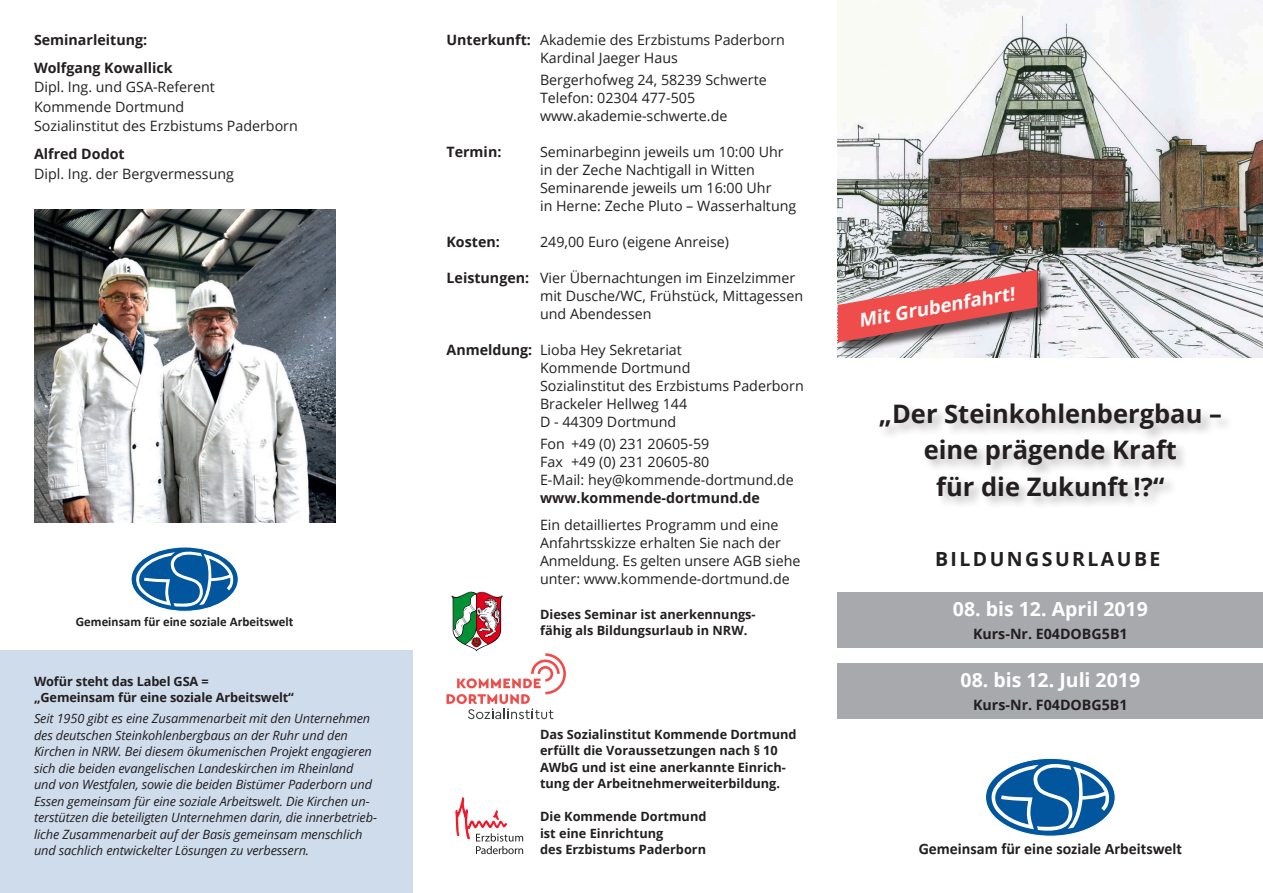
<style>
.page{position:relative;width:1263px;height:893px;background:#fff}
.page>*{position:absolute;margin:0;border:0;box-sizing:border-box;transform-origin:0 0}
.t1{font:700 25.5px/36px "Open Sans";color:#231f20;text-align:center}
.t2{font:700 19.5px "Open Sans";color:#fff}
.t3{font:700 19.5px "Open Sans";letter-spacing:.125em;color:#231f20}
.t4{font:italic 700 18.6px "Open Sans";color:#fff}
.t5{font:700 15.9px "Calibri";color:#231f20}
.t6{font:14.25px/18px "Open Sans";color:#231f20}
.t7{font:700 14.25px/28px "Open Sans";color:#231f20}
.t8{font:700 13.2px "Calibri";color:#231f20}
.t9{font:italic 12.75px/16.5px "Open Sans";letter-spacing:-.01em;color:#231f20}
.t10{font:700 12.75px/16.5px "Open Sans";color:#231f20}
.s1{font-weight:700}
</style>
<div class="page">
<img style="left:838px;top:0;width:425px;height:357px">
<svg style="left:985px;top:758px;width:130px;height:78px"></svg>
<svg style="left:990px;top:762px;width:119px;height:72px"></svg>
<svg style="left:131px;top:547px;width:107px;height:64px"></svg>
<div style="left:131px;top:547px;width:107px;height:64px;border:1px solid #fff;border-radius:50%"></div>
<svg style="left:135px;top:550px;width:98px;height:59px"></svg>
<img style="left:34px;top:210px;width:301px;height:313px">
<svg style="left:455px;top:797px;width:68px;height:57px"></svg>
<div style="left:878px;top:403px;width:356px;height:107px;background:#231f20;opacity:.3"></div>
<div style="left:838px;top:592px;width:425px;height:56px;background:#a8a9ad"></div>
<div style="left:838px;top:663px;width:425px;height:56px;background:#a8a9ad"></div>
<div style="left:0;top:651px;width:412px;height:242px;background:#cedcec"></div>
<svg style="left:446px;top:592px;width:120px;height:127px"></svg>
<div style="left:839px;top:272px;width:212px;height:84px;background:#231f20;opacity:.75"></div>
<svg style="left:838px;top:270px;width:199px;height:72px;background:#cd7a7a"></svg>
<p class="t7" style="left:34px;top:25px;width:140px">Seminarleitung:<br>Wolfgang Kowallick</p>
<p class="t6" style="left:34px;top:77px;width:265px;line-height:19.5px">Dipl. Ing. und GSA-Referent<br>Kommende Dortmund<br>Sozialinstitut des Erzbistums Paderborn</p>
<p class="t7" style="left:34px;top:140px;width:92px">Alfred Dodot</p>
<p class="t6" style="left:34px;top:164px;width:202px">Dipl. Ing. der Bergvermessung</p>
<p class="t8" style="left:76px;top:614px;width:219px">Gemeinsam für eine soziale Arbeitswelt</p>
<p class="t10" style="left:34px;top:673px;width:261px">Wofür steht das Label GSA =<br>„Gemeinsam für eine soziale Arbeitswelt“</p>
<p class="t9" style="left:34px;top:710px;width:344px">Seit 1950 gibt es eine Zusammenarbeit mit den Unternehmen des deutschen Steinkohlenbergbaus an der Ruhr und den Kirchen in NRW. Bei diesem ökumenischen Projekt engagieren sich die beiden evangelischen Landeskirchen im Rheinland und von Westfalen, sowie die beiden Bistümer Paderborn und Essen gemeinsam für eine soziale Arbeitswelt. Die Kirchen un&shy;terstützen die beteiligten Unternehmen darin, die innerbetrieb&shy;liche Zusammenarbeit auf der Basis gemeinsam menschlich und sachlich entwickelter Lösungen zu verbessern.</p>
<p class="t6" style="left:540px;top:30px;width:246px;text-indent:-94px"><span class="s1">Unterkunft:</span> Akademie des Erzbistums Paderborn<br>Kardinal Jaeger Haus</p>
<p class="t6" style="left:540px;top:71px;width:228px">Bergerhofweg 24, 58239 Schwerte<br>Telefon: 02304 477-505 www.akademie-schwerte.de</p>
<p class="t7" style="left:446px;top:138px;width:56px">Termin:</p>
<p class="t6" style="left:540px;top:143px;width:258px">Seminarbeginn jeweils um 10:00 Uhr in der Zeche Nachtigall in Witten Seminarende jeweils um 16:00 Uhr<br>in Herne: Zeche Pluto – Wasserhaltung</p>
<p class="t7" style="left:446px;top:228px;width:55px">Kosten:</p>
<p class="t6" style="left:540px;top:233px;width:190px">249,00 Euro (eigene Anreise)</p>
<p class="t6" style="left:540px;top:269px;width:264px;text-indent:-94px"><span class="s1">Leistungen:</span> Vier Übernachtungen im Einzelzimmer mit Dusche/WC, Frühstück, Mittagessen und Abendessen</p>
<p class="t6" style="left:540px;top:341px;width:265px;text-indent:-94px"><span class="s1">Anmeldung:</span> Lioba Hey Sekretariat<br>Kommende Dortmund<br>Sozialinstitut des Erzbistums Paderborn<br>Brackeler Hellweg 144<br>D - 44309 Dortmund</p>
<p class="t6" style="left:540px;top:435px;width:255px">Fon +49 (0) 231 20605-59<br>Fax +49 (0) 231 20605-80<br>E-Mail: hey@kommende-dortmund.de</p>
<p class="t7" style="left:540px;top:484px;width:221px">www.kommende-dortmund.de</p>
<p class="t6" style="left:540px;top:515px;width:262px">Ein detailliertes Programm und eine Anfahrtsskizze erhalten Sie nach der Anmeldung. Es gelten unsere AGB siehe unter: www.kommende-dortmund.de</p>
<p class="t10" style="left:540px;top:606px;width:217px">Dieses Seminar ist anerkennungs&shy;fähig als Bildungsurlaub in NRW.</p>
<p class="t10" style="left:540px;top:725px;width:258px">Das Sozialinstitut Kommende Dortmund erfüllt die Voraussetzungen nach § 10<br>AWbG und ist eine anerkannte Einrich&shy;tung der Arbeitnehmerweiterbildung.</p>
<p class="t10" style="left:540px;top:808px;width:168px">Die Kommende Dortmund ist eine Einrichtung<br>des Erzbistums Paderborn</p>
<h3 class="t4" style="left:856px;top:307px;width:159px;rotate:-10deg">Mit Grubenfahrt!</h3>
<h1 class="t1" style="left:879px;top:396px;width:344px">„Der Steinkohlenbergbau – eine prägende Kraft<br>für die Zukunft !?“</h1>
<h2 class="t3" style="left:935px;top:545px;width:227px">BILDUNGSURLAUBE</h2>
<h2 class="t2" style="left:953px;top:595px;width:196px">08. bis 12. April 2019</h2>
<p class="t7" style="left:973px;top:619px;width:156px">Kurs-Nr. E04DOBG5B1</p>
<h2 class="t2" style="left:960px;top:666px;width:181px">08. bis 12. Juli 2019</h2>
<p class="t7" style="left:973px;top:690px;width:156px">Kurs-Nr. F04DOBG5B1</p>
<p class="t5" style="left:919px;top:839px;width:265px">Gemeinsam für eine soziale Arbeitswelt</p>
</div>
